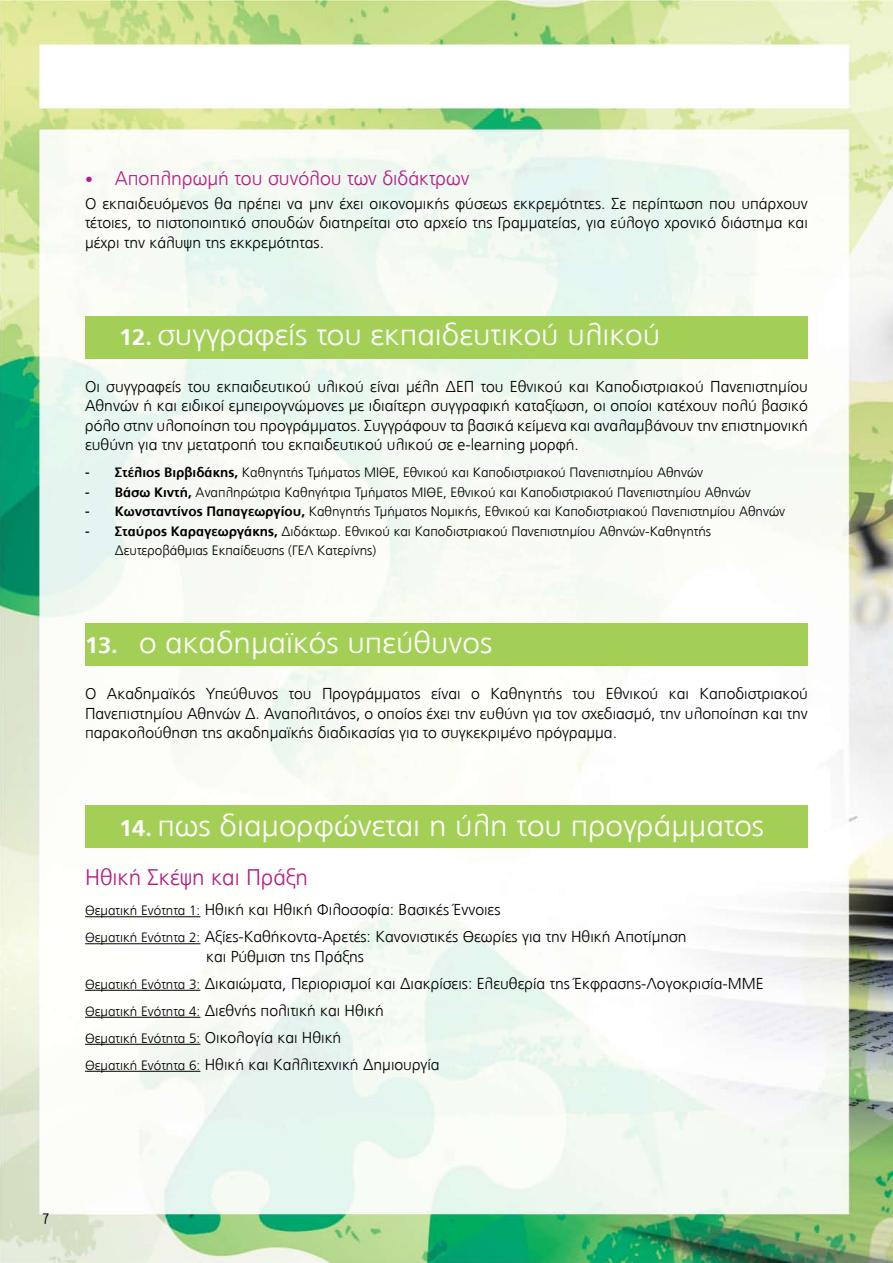
<style>
.page{position:relative;width:893px;height:1263px;background:#fff}
.page>*{position:absolute;margin:0;border:0;box-sizing:border-box;transform-origin:0 0}
.t1{font:300 30px "PF Catalog";color:#fff;scale:1.05 1}
.t2{font:300 22.5px "PF Catalog";color:#b51e87}
.t3{font:300 19.5px "PF Catalog";color:#b51e87}
.t4{font:300 15.75px/19.5px "PF Catalog";color:#000;text-align:justify}
.t5{font:300 15px "PF Transit Condensed";color:#000}
.t6{font:300 13.5px/19.5px "PF Catalog";color:#000}
.s1{font-size:15.75px}
.s2{font-weight:700;font-size:22.5px}
.s3{font-weight:700}
.s4{font-size:13.5px}
</style>
<div class="page">
<img style="left:0;top:0;width:893px;height:1263px">
<div style="left:85px;top:317px;width:723px;height:42px;background:#a4cf57"></div>
<div style="left:85px;top:623px;width:723px;height:42px;background:#a4cf57"></div>
<div style="left:85px;top:806px;width:723px;height:42px;background:#a4cf57"></div>
<hr style="left:85px;top:916px;width:115px;height:1px;background:#000">
<hr style="left:85px;top:943px;width:115px;height:1px;background:#000">
<hr style="left:85px;top:990px;width:115px;height:1px;background:#000">
<hr style="left:85px;top:1017px;width:115px;height:1px;background:#000">
<hr style="left:85px;top:1044px;width:115px;height:1px;background:#000">
<hr style="left:85px;top:1071px;width:115px;height:1px;background:#000">
<p class="t3" style="left:85px;top:167px;width:386px"><span class="s1">•</span> Αποπληρωμή του συνόλου των διδάκτρων</p>
<p class="t4" style="left:85px;top:194px;width:724px">Ο εκπαιδευόμενος θα πρέπει να μην έχει οικονομικής φύσεως εκκρεμότητες. Σε περίπτωση που υπάρχουν τέτοιες, το πιστοποιητικό σπουδών διατηρείται στο αρχείο της Γραμματείας, για εύλογο χρονικό διάστημα και μέχρι την κάλυψη της εκκρεμότητας.</p>
<h1 class="t1" style="left:119px;top:318px;width:517px"><span class="s2">12.</span> συγγραφείς του εκπαιδευτικού υλικού</h1>
<p class="t4" style="left:85px;top:377px;width:724px">Οι συγγραφείς του εκπαιδευτικού υλικού είναι μέλη ΔΕΠ του Εθνικού και Καποδιστριακού Πανεπιστημίου Αθηνών ή και ειδικοί εμπειρογνώμονες με ιδιαίτερη συγγραφική καταξίωση, οι οποίοι κατέχουν πολύ βασικό ρόλο στην υλοποίηση του προγράμματος. Συγγράφουν τα βασικά κείμενα και αναλαμβάνουν την επιστημονική ευθύνη για την μετατροπή του εκπαιδευτικού υλικού σε e-learning μορφή.</p>
<p class="t6" style="left:85px;top:463px;width:620px"><span class="s3">- Στέλιος Βιρβιδάκης,</span> Καθηγητής Τμήματος ΜΙΘΕ, Εθνικού και Καποδιστριακού Πανεπιστημίου Αθηνών</p>
<p class="t6" style="left:85px;top:483px;width:667px"><span class="s3">- Βάσω Κιντή,</span> Αναπληρώτρια Καθηγήτρια Τμήματος ΜΙΘΕ, Εθνικού και Καποδιστριακού Πανεπιστημίου Αθηνών</p>
<p class="t6" style="left:85px;top:502px;width:702px"><span class="s3">- Κωνσταντίνος Παπαγεωργίου,</span> Καθηγητής Τμήματος Νομικής, Εθνικού και Καποδιστριακού Πανεπιστημίου Αθηνών</p>
<p class="t6" style="left:115px;top:522px;width:598px;text-indent:-30px"><span class="s3">- Σταύρος Καραγεωργάκης,</span> Διδάκτωρ. Εθνικού και Καποδιστριακού Πανεπιστημίου Αθηνών-Καθηγητής<br>Δευτεροβάθμιας Εκπαίδευσης (ΓΕΛ Κατερίνης)</p>
<h1 class="t1" style="left:85px;top:625px;width:389px"><span class="s2">13.</span> ο ακαδημαϊκός υπεύθυνος</h1>
<p class="t4" style="left:85px;top:684px;width:724px">Ο Ακαδημαϊκός Υπεύθυνος του Προγράμματος είναι ο Καθηγητής του Εθνικού και Καποδιστριακού Πανεπιστημίου Αθηνών Δ. Αναπολιτάνος, ο οποίος έχει την ευθύνη για τον σχεδιασμό, την υλοποίηση και την παρακολούθηση της ακαδημαϊκής διαδικασίας για το συγκεκριμένο πρόγραμμα.</p>
<h1 class="t1" style="left:119px;top:808px;width:616px"><span class="s2">14.</span> πως διαμορφώνεται η ύλη του προγράμματος</h1>
<h2 class="t2" style="left:85px;top:865px;width:225px">Ηθική Σκέψη και Πράξη</h2>
<p class="t4" style="left:85px;top:897px;width:603px;line-height:27px"><span class="s4">Θεματική Ενότητα 1:</span> Ηθική και Ηθική Φιλοσοφία: Βασικές Έννοιες<br><span class="s4">Θεματική Ενότητα 2:</span> Αξίες-Καθήκοντα-Αρετές: Κανονιστικές Θεωρίες για την Ηθική Αποτίμηση</p>
<p class="t4" style="left:85px;top:943px;width:680px;line-height:27px;text-align:left;text-indent:121px">και Ρύθμιση της Πράξης<br><span class="s4">Θεματική Ενότητα 3:</span> Δικαιώματα, Περιορισμοί και Διακρίσεις: Ελευθερία της Έκφρασης-Λογοκρισία-ΜΜΕ<br><span class="s4">Θεματική Ενότητα 4:</span> Διεθνής πολιτική και Ηθική</p>
<p class="t6" style="left:85px;top:1029px;width:258px">Θεματική Ενότητα 5: <span class="s1">Οικολογία και Ηθική</span></p>
<p class="t4" style="left:85px;top:1055px;width:356px"><span class="s4">Θεματική Ενότητα 6:</span> Ηθική και Καλλιτεχνική Δημιουργία</p>
<p class="t5" style="left:43px;top:1210px;width:9px">7</p>
</div>
